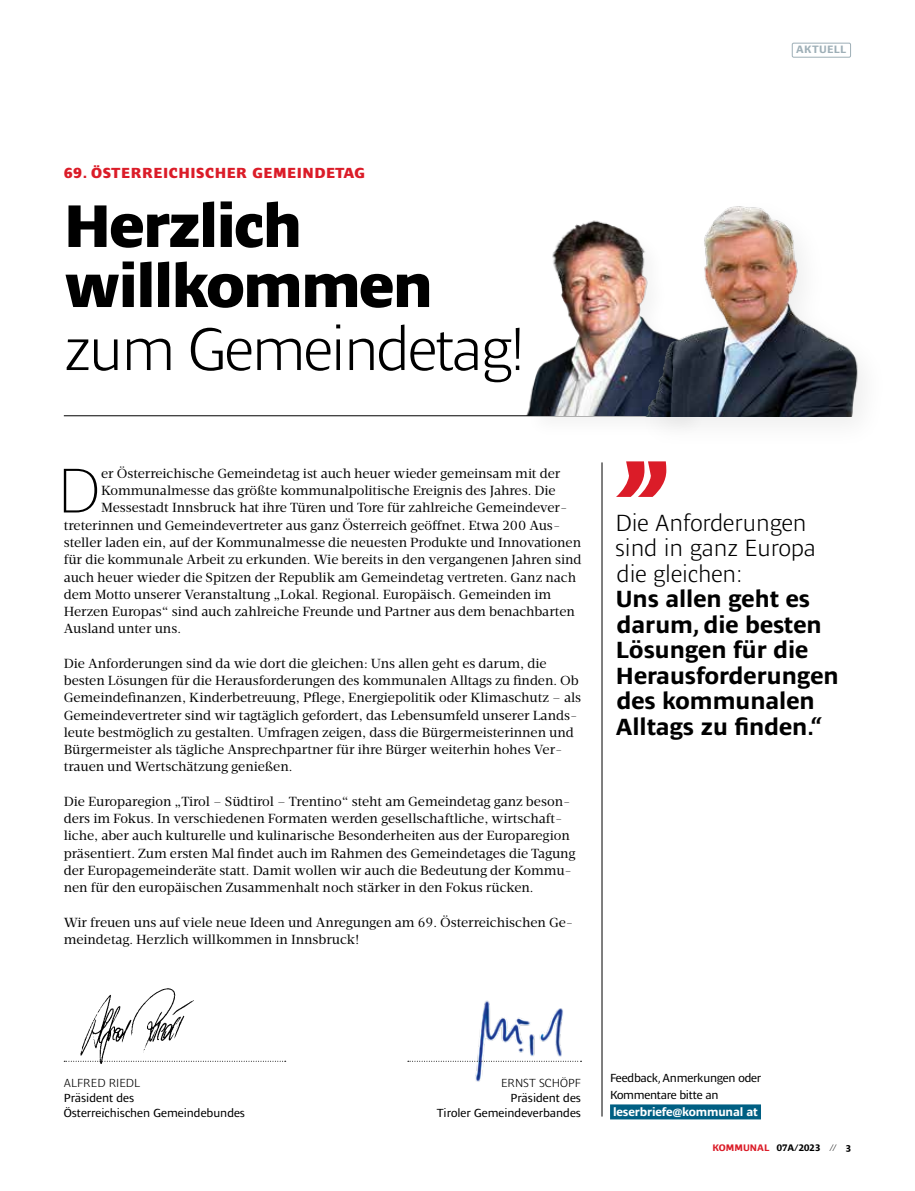
<style>
.page{position:relative;width:915px;height:1191px;background:#fff}
.page>*{position:absolute;margin:0;border:0;box-sizing:border-box;transform-origin:0 0}
.t1{font:100 64.65px "Ardoise Ptf";color:#000}
.t2{font:800 61.5px/60px "Ardoise Ptf";letter-spacing:-.03em;color:#000}
.t3{font:300 61.5px "Ardoise Ptf";letter-spacing:-.03em;color:#000}
.t4{font:700 24px/25.5px "Ardoise Ptf";color:#000}
.t5{font:300 24px/25.5px "Ardoise Ptf";color:#000}
.t6{font:800 15px "Ardoise Ptf";letter-spacing:.03em;color:#db1c28}
.t7{font:13.5px/17.2px "Velino Text";letter-spacing:-.005em;color:#000}
.t8{font:12px/15px "Ardoise Ptf";color:#000}
.t9{font:12px/17.2px "Ardoise Ptf";letter-spacing:-.02em;color:#000}
.t10{font:300 12px "Ardoise Ptf";color:#000}
.t11{font:700 12px "Ardoise Ptf";letter-spacing:-.01em;color:#fff}
.t12{font:700 10.95px "Ardoise Ptf";letter-spacing:.03em;color:#9eafb7}
.t13{font:700 9.75px "Ardoise Ptf";letter-spacing:.005em;color:#000}
.s1{color:#db1c28}
.s2{font-weight:300}
</style>
<div class="page">
<hr style="left:64px;top:415px;width:786px;height:1px;background:#000">
<svg style="left:616px;top:461px;width:50px;height:36px"></svg>
<hr style="left:601px;top:462px;width:1px;height:654px;background:#000">
<img style="left:75px;top:988px;width:124px;height:76px">
<svg style="left:64px;top:1060px;width:222px;height:1px"></svg>
<div style="left:610px;top:1104px;width:150px;height:15px;background:#005f83"></div>
<img style="left:469px;top:1000px;width:107px;height:82px">
<svg style="left:408px;top:1060px;width:173px;height:1px"></svg>
<div style="left:524px;top:218px;width:183px;height:221px;background:#000;opacity:.05"></div>
<img style="left:524px;top:218px;width:99px;height:197px">
<div style="left:635px;top:195px;width:254px;height:255px;background:#fff"></div>
<img style="left:623px;top:206px;width:237px;height:210px">
<div style="left:791px;top:43px;width:59px;height:15px;border:1px solid #9eafb7;border-radius:2px"></div>
<p class="t12" style="left:795px;top:42px;width:52px">AKTUELL</p>
<p class="t6" style="left:64px;top:162px;width:302px">69. ÖSTERREICHISCHER GEMEINDETAG</p>
<h2 class="t2" style="left:64px;top:190px;width:370px">Herzlich willkommen</h2>
<h2 class="t3" style="left:64px;top:303px;width:463px">zum Gemeindetag!</h2>
<h1 class="t1" style="left:57px;top:442px;width:44px">D</h1>
<p class="t7" style="left:101px;top:465px;width:461px">er Österreichische Gemeindetag ist auch heuer wieder gemeinsam mit der</p>
<p class="t7" style="left:101px;top:482px;width:456px">Kommunalmesse das größte kommunalpolitische Ereignis des Jahres. Die</p>
<p class="t7" style="left:101px;top:499px;width:468px">Messestadt Innsbruck hat ihre Türen und Tore für zahlreiche Gemeindever-</p>
<p class="t7" style="left:64px;top:516px;width:498px">treterinnen und Gemeindevertreter aus ganz Österreich geöffnet. Etwa 200 Aus-</p>
<p class="t7" style="left:64px;top:534px;width:518px">steller laden ein, auf der Kommunalmesse die neuesten Produkte und Innovationen</p>
<p class="t7" style="left:64px;top:551px;width:519px">für die kommunale Arbeit zu erkunden. Wie bereits in den vergangenen Jahren sind</p>
<p class="t7" style="left:64px;top:568px;width:513px">auch heuer wieder die Spitzen der Republik am Gemeindetag vertreten. Ganz nach</p>
<p class="t7" style="left:64px;top:585px;width:489px">dem Motto unserer Veranstaltung „Lokal. Regional. Europäisch. Gemeinden im</p>
<p class="t7" style="left:64px;top:603px;width:512px">Herzen Europas“ sind auch zahlreiche Freunde und Partner aus dem benachbarten</p>
<p class="t7" style="left:64px;top:620px;width:119px">Ausland unter uns.</p>
<p class="t7" style="left:64px;top:654px;width:518px">Die Anforderungen sind da wie dort die gleichen: Uns allen geht es darum, die besten Lösungen für die Herausforderungen des kommunalen Alltags zu finden. Ob Gemeindefinanzen, Kinderbetreuung, Pflege, Energiepolitik oder Klimaschutz – als Gemeindevertreter sind wir tagtäglich gefordert, das Lebensumfeld unserer Lands&shy;leute bestmöglich zu gestalten. Umfragen zeigen, dass die Bürgermeisterinnen und Bürgermeister als tägliche Ansprechpartner für ihre Bürger weiterhin hohes Ver&shy;trauen und Wertschätzung genießen.</p>
<p class="t7" style="left:64px;top:793px;width:513px">Die Europaregion „Tirol – Südtirol – Trentino“ steht am Gemeindetag ganz beson&shy;ders im Fokus. In verschiedenen Formaten werden gesellschaftliche, wirtschaft&shy;liche, aber auch kulturelle und kulinarische Besonderheiten aus der Europaregion präsentiert. Zum ersten Mal findet auch im Rahmen des Gemeindetages die Tagung der Europagemeinderäte statt. Damit wollen wir auch die Bedeutung der Kommu&shy;nen für den europäischen Zusammenhalt noch stärker in den Fokus rücken.</p>
<p class="t7" style="left:64px;top:913px;width:511px">Wir freuen uns auf viele neue Ideen und Anregungen am 69. Österreichischen Ge&shy;meindetag. Herzlich willkommen in Innsbruck!</p>
<h3 class="t5" style="left:615px;top:508px;width:202px">Die Anforderungen sind in ganz Europa die gleichen:</h3>
<h3 class="t4" style="left:615px;top:584px;width:224px">Uns allen geht es darum, die besten<br>Lösungen für die<br>Herausforderungen des kommunalen<br>Alltags zu finden.“</h3>
<p class="t10" style="left:64px;top:1074px;width:78px">ALFRED RIEDL</p>
<p class="t8" style="left:64px;top:1089px;width:183px">Präsident des<br>Österreichischen Gemeindebundes</p>
<p class="t10" style="left:501px;top:1074px;width:81px">ERNST SCHÖPF</p>
<p class="t8" style="left:436px;top:1089px;width:146px;text-align:right">Präsident des<br>Tiroler Gemeindeverbandes</p>
<p class="t9" style="left:610px;top:1068px;width:153px">Feedback, Anmerkungen oder<br>Kommentare bitte an</p>
<p class="t11" style="left:613px;top:1103px;width:146px">leserbriefe@kommunal at</p>
<p class="t13" style="left:712px;top:1140px;width:140px"><span class="s1">KOMMUNAL</span> 07A/2023 <span class="s2">//</span> 3</p>
</div>
